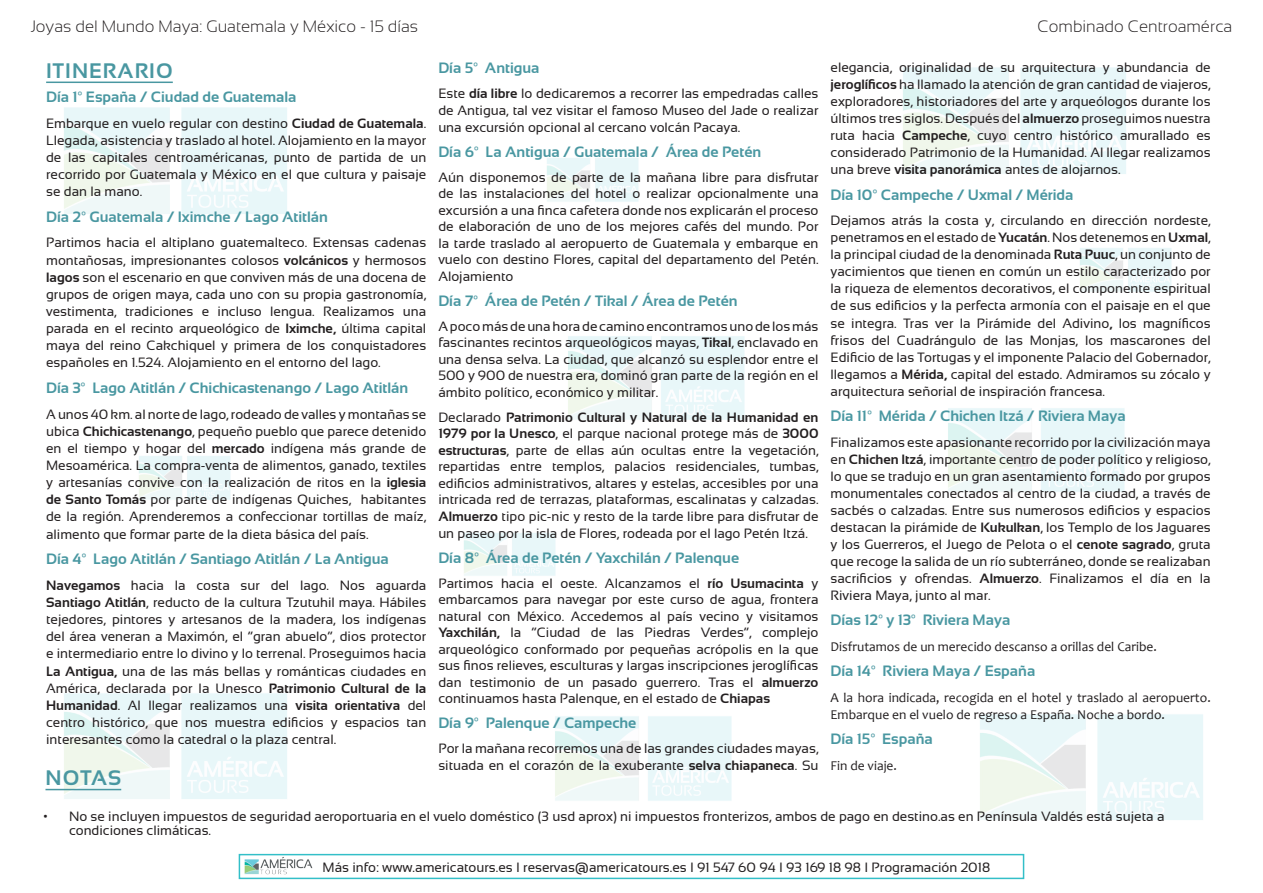
<style>
.page{position:relative;width:1263px;height:893px;background:#fff}
.page>*{position:absolute;margin:0;border:0;box-sizing:border-box;transform-origin:0 0}
.t1{font:700 21px "Sansation";letter-spacing:.05em;color:#4997a1}
.t2{font:300 16.5px "Sansation";color:#231f20}
.t3{font:700 15px "Sansation";color:#4997a1}
.t4{font:13.5px/17.1px "Sansation";color:#231f20;text-align:justify}
.t5{font:13.5px/17px "Candara";color:#231f20}
.s1{font-weight:700}
</style>
<div class="page">
<img style="left:64px;top:107px;width:223px;height:107px">
<img style="left:56px;top:693px;width:231px;height:106px">
<img style="left:903px;top:67px;width:223px;height:107px">
<img style="left:568px;top:336px;width:177px;height:84px">
<img style="left:948px;top:408px;width:177px;height:84px">
<img style="left:555px;top:716px;width:177px;height:85px">
<img style="left:1080px;top:248px;width:92px;height:44px">
<img style="left:547px;top:158px;width:92px;height:44px">
<img style="left:464px;top:533px;width:92px;height:43px">
<img style="left:139px;top:456px;width:92px;height:44px">
<img style="left:980px;top:714px;width:223px;height:106px">
<hr style="left:46px;top:82px;width:127px;height:1px;background:#4997a1">
<img style="left:244px;top:857px;width:69px;height:18px">
<div style="left:239px;top:854px;width:785px;height:25px;border:2px solid #00b0bb"></div>
<hr style="left:45px;top:789px;width:76px;height:1px;background:#4997a1">
<p class="t2" style="left:31px;top:17px;width:389px">Joyas del Mundo Maya: Guatemala y México - 15 días</p>
<p class="t2" style="left:1037px;top:17px;width:196px">Combinado Centroamérca</p>
<h1 class="t1" style="left:46px;top:59px;width:128px">ITINERARIO</h1>
<p class="t4" style="left:830px;top:59px;width:382px">elegancia, originalidad de su arquitectura y abundancia de <span class="s1">jeroglíficos</span> ha llamado la atención de gran cantidad de viajeros, exploradores, historiadores del arte y arqueólogos durante los últimos tres siglos. Después del <span class="s1">almuerzo</span> proseguimos nuestra ruta hacia <span class="s1">Campeche</span>, cuyo centro histórico amurallado es considerado Patrimonio de la Humanidad. Al llegar realizamos una breve <span class="s1">visita panorámica</span> antes de alojarnos.</p>
<p class="t3" style="left:830px;top:186px;width:245px">Día 10º Campeche / Uxmal / Mérida</p>
<p class="t4" style="left:830px;top:212px;width:382px">Dejamos atrás la costa y, circulando en dirección nordeste, penetramos en el estado de <span class="s1">Yucatán</span>. Nos detenemos en <span class="s1">Uxmal</span>, la principal ciudad de la denominada <span class="s1">Ruta Puuc</span>, un conjunto de yacimientos que tienen en común un estilo caracterizado por la riqueza de elementos decorativos, el componente espiritual de sus edificios y la perfecta armonía con el paisaje en el que se integra. Tras ver la Pirámide del Adivino<span class="s1">,</span> los magníficos frisos del Cuadrángulo de las Monjas, los mascarones del Edificio de las Tortugas y el imponente Palacio del Gobernador, llegamos a <span class="s1">Mérida,</span> capital del estado. Admiramos su zócalo y arquitectura señorial de inspiración francesa.</p>
<p class="t3" style="left:830px;top:407px;width:297px">Día 11º Mérida / Chichen Itzá / Riviera Maya</p>
<p class="t4" style="left:830px;top:433px;width:382px">Finalizamos este apasionante recorrido por la civilización maya en <span class="s1">Chichen Itzá</span>, importante centro de poder político y religioso, lo que se tradujo en un gran asentamiento formado por grupos monumentales conectados al centro de la ciudad, a través de sacbés o calzadas. Entre sus numerosos edificios y espacios destacan la pirámide de <span class="s1">Kukulkan</span>, los Templo de los Jaguares y los Guerreros, el Juego de Pelota o el <span class="s1">cenote sagrado</span>, gruta que recoge la salida de un río subterráneo, donde se realizaban sacrificios y ofrendas. <span class="s1">Almuerzo</span>. Finalizamos el día en la Riviera Maya, junto al mar.</p>
<p class="t3" style="left:830px;top:612px;width:181px">Días 12º y 13º Riviera Maya</p>
<p class="t5" style="left:830px;top:638px;width:328px">Disfrutamos de un merecido descanso a orillas del Caribe.</p>
<p class="t3" style="left:830px;top:663px;width:206px">Día 14º Riviera Maya / España</p>
<p class="t5" style="left:830px;top:689px;width:382px">A la hora indicada, recogida en el hotel y traslado al aeropuerto.<br>Embarque en el vuelo de regreso a España. Noche a bordo.</p>
<p class="t3" style="left:830px;top:731px;width:104px">Día 15º España</p>
<p class="t5" style="left:830px;top:757px;width:68px">Fin de viaje.</p>
<p class="t3" style="left:438px;top:60px;width:103px">Día 5º Antigua</p>
<p class="t4" style="left:438px;top:86px;width:382px;line-height:16.5px">Este <span class="s1">día libre</span> lo dedicaremos a recorrer las empedradas calles de Antigua, tal vez visitar el famoso Museo del Jade o realizar una excursión opcional al cercano volcán Pacaya.</p>
<p class="t3" style="left:438px;top:143px;width:324px">Día 6º La Antigua / Guatemala / Área de Petén</p>
<p class="t4" style="left:438px;top:169px;width:382px;line-height:16.5px">Aún disponemos de parte de la mañana libre para disfrutar de las instalaciones del hotel o realizar opcionalmente una excursión a una finca cafetera donde nos explicarán el proceso de elaboración de uno de los mejores cafés del mundo. Por la tarde traslado al aeropuerto de Guatemala y embarque en vuelo con destino Flores, capital del departamento del Petén.<br>Alojamiento</p>
<p class="t3" style="left:438px;top:292px;width:301px">Día 7º Área de Petén / Tikal / Área de Petén</p>
<p class="t4" style="left:438px;top:318px;width:382px;line-height:16.5px">A poco más de una hora de camino encontramos uno de los más fascinantes recintos arqueológicos mayas, <span class="s1">Tikal</span>, enclavado en una densa selva. La ciudad, que alcanzó su esplendor entre el 500 y 900 de nuestra era, dominó gran parte de la región en el ámbito político, económico y militar.</p>
<p class="t4" style="left:438px;top:409px;width:382px;line-height:16.5px">Declarado <span class="s1">Patrimonio Cultural y Natural de la Humanidad en 1979 por la Unesco</span>, el parque nacional protege más de <span class="s1">3000 estructuras</span>, parte de ellas aún ocultas entre la vegetación, repartidas entre templos, palacios residenciales, tumbas, edificios administrativos, altares y estelas, accesibles por una intricada red de terrazas, plataformas, escalinatas y calzadas.<br><span class="s1">Almuerzo</span> tipo pic-nic y resto de la tarde libre para disfrutar de un paseo por la isla de Flores, rodeada por el lago Petén Itzá.</p>
<p class="t3" style="left:438px;top:549px;width:302px">Día 8º Área de Petén / Yaxchilán / Palenque</p>
<p class="t4" style="left:438px;top:575px;width:382px;line-height:16.5px">Partimos hacia el oeste. Alcanzamos el <span class="s1">río Usumacinta</span> y embarcamos para navegar por este curso de agua, frontera natural con México. Accedemos al país vecino y visitamos <span class="s1">Yaxchilán,</span> la “Ciudad de las Piedras Verdes”, complejo arqueológico conformado por pequeñas acrópolis en la que sus finos relieves, esculturas y largas inscripciones jeroglíficas dan testimonio de un pasado guerrero. Tras el <span class="s1">almuerzo </span>continuamos hasta Palenque, en el estado de <span class="s1">Chiapas</span></p>
<p class="t3" style="left:438px;top:715px;width:200px">Día 9º Palenque / Campeche</p>
<p class="t4" style="left:438px;top:740px;width:382px;line-height:16.5px">Por la mañana recorremos una de las grandes ciudades mayas, situada en el corazón de la exuberante <span class="s1">selva chiapaneca</span>. Su</p>
<p class="t3" style="left:46px;top:88px;width:252px">Día 1º España / Ciudad de Guatemala</p>
<p class="t4" style="left:46px;top:114px;width:382px">Embarque en vuelo regular con destino <span class="s1">Ciudad de Guatemala</span>.<br>Llegada, asistencia y traslado al hotel. Alojamiento en la mayor de las capitales centroaméricanas, punto de partida de un recorrido por Guatemala y México en el que cultura y paisaje se dan la mano.</p>
<p class="t3" style="left:46px;top:208px;width:283px">Día 2º Guatemala / Iximche / Lago Atitlán</p>
<p class="t4" style="left:46px;top:234px;width:382px">Partimos hacia el altiplano guatemalteco. Extensas cadenas montañosas, impresionantes colosos <span class="s1">volcánicos</span> y hermosos <span class="s1">lagos</span> son el escenario en que conviven más de una docena de grupos de origen maya, cada uno con su propia gastronomía, vestimenta, tradiciones e incluso lengua. Realizamos una parada en el recinto arqueológico de <span class="s1">Iximche,</span> última capital maya del reino Cakchiquel y primera de los conquistadores españoles en 1.524. Alojamiento en el entorno del lago.</p>
<p class="t3" style="left:46px;top:379px;width:364px">Día 3º Lago Atitlán / Chichicastenango / Lago Atitlán</p>
<p class="t4" style="left:46px;top:405px;width:382px">A unos 40 km. al norte de lago, rodeado de valles y montañas se ubica <span class="s1">Chichicastenango</span>, pequeño pueblo que parece detenido en el tiempo y hogar del <span class="s1">mercado</span> indígena más grande de Mesoamérica. La compra-venta de alimentos, ganado, textiles y artesanías convive con la realización de ritos en la <span class="s1">iglesia de Santo Tomás</span> por parte de indígenas Quiches, habitantes de la región. Aprenderemos a confeccionar tortillas de maíz, alimento que formar parte de la dieta básica del país.</p>
<p class="t3" style="left:46px;top:551px;width:344px">Día 4º Lago Atitlán / Santiago Atitlán / La Antigua</p>
<p class="t4" style="left:46px;top:577px;width:382px"><span class="s1">Navegamos</span> hacia la costa sur del lago. Nos aguarda <span class="s1">Santiago Atitlán</span>, reducto de la cultura Tzutuhil maya. Hábiles tejedores, pintores y artesanos de la madera, los indígenas del área veneran a Maximón, el “gran abuelo”, dios protector e intermediario entre lo divino y lo terrenal. Proseguimos hacia <span class="s1">La Antigua,</span> una de las más bellas y románticas ciudades en América, declarada por la Unesco <span class="s1">Patrimonio Cultural de la Humanidad</span>. Al llegar realizamos una <span class="s1">visita orientativa</span> del centro histórico, que nos muestra edificios y espacios tan interesantes como la catedral o la plaza central.</p>
<h1 class="t1" style="left:45px;top:766px;width:77px">NOTAS</h1>
<p class="t4" style="left:69px;top:810px;width:1097px;line-height:13.5px;text-indent:-26px">• No se incluyen impuestos de seguridad aeroportuaria en el vuelo doméstico (3 usd aprox) ni impuestos fronterizos, ambos de pago en destino.as en Península Valdés está sujeta a condiciones climáticas.</p>
<p class="t4" style="left:323px;top:858px;width:669px">Más info: www.americatours.es I reservas@americatours.es I 91 547 60 94 I 93 169 18 98 I Programación 2018</p>
</div>
